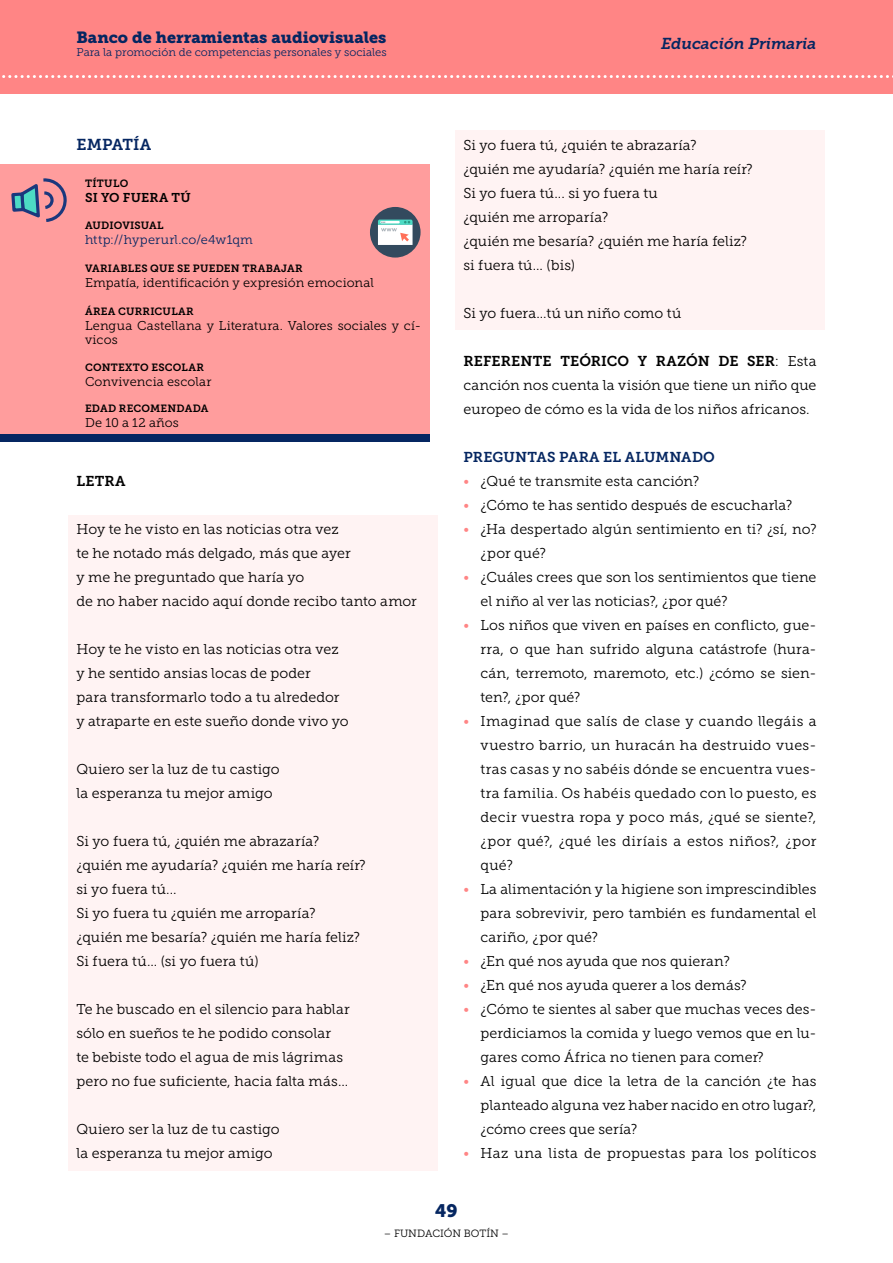
<style>
.page{position:relative;width:893px;height:1263px;background:#fff}
.page>*{position:absolute;margin:0;border:0;box-sizing:border-box;transform-origin:0 0}
.t1{font:18px "Museo Slab 900";color:#052661}
.t2{font:16.2px "Museo Slab 900";color:#052661}
.t3{font:italic 15.75px "Museo Slab 700";color:#052661}
.t4{font:15.75px "Museo Slab 700";letter-spacing:.005em;color:#052661}
.t5{font:14.25px/24px "Museo Slab 300";letter-spacing:.005em;color:#000}
.t6{font:14.25px "Museo Slab 300";letter-spacing:.03em;color:#000}
.t7{font:14.25px "Museo Slab 700";letter-spacing:.01em;color:#000}
.t8{font:14.25px "Museo Slab 700";letter-spacing:.01em;color:#052661}
.t9{font:12.75px/14.7px "Museo Slab 300";letter-spacing:.01em;color:#000}
.t10{font:12.75px "Museo Slab 300";letter-spacing:.01em;color:#052661}
.t11{font:12.75px "Museo Slab 700";letter-spacing:.015em;color:#000}
.t12{font:11.25px "Museo Slab 300";color:#052661}
.t13{font:10.5px "Museo Slab 700";letter-spacing:.02em;color:#000}
.t14{font:10.5px "Museo Slab 300";color:#000}
.s1{font-family:"Museo Slab 300"}
.s2{color:#ff8585}
</style>
<div class="page">
<div style="left:0;top:0;width:893px;height:94px;background:#ff8585"></div>
<svg style="left:2px;top:75px;width:891px;height:3px"></svg>
<div style="left:0;top:164px;width:429px;height:270px;background:#ff9d9d"></div>
<div style="left:0;top:434px;width:429px;height:8px;background:#052661"></div>
<div style="left:68px;top:515px;width:370px;height:31px;background:#fff3f3"></div>
<div style="left:68px;top:539px;width:370px;height:31px;background:#fff3f3"></div>
<div style="left:68px;top:563px;width:370px;height:31px;background:#fff3f3"></div>
<div style="left:68px;top:587px;width:370px;height:31px;background:#fff3f3"></div>
<div style="left:68px;top:611px;width:370px;height:31px;background:#fff3f3"></div>
<div style="left:68px;top:635px;width:370px;height:31px;background:#fff3f3"></div>
<div style="left:68px;top:659px;width:370px;height:31px;background:#fff3f3"></div>
<div style="left:68px;top:683px;width:370px;height:31px;background:#fff3f3"></div>
<div style="left:68px;top:707px;width:370px;height:31px;background:#fff3f3"></div>
<div style="left:68px;top:731px;width:370px;height:31px;background:#fff3f3"></div>
<div style="left:68px;top:755px;width:370px;height:31px;background:#fff3f3"></div>
<div style="left:68px;top:779px;width:370px;height:31px;background:#fff3f3"></div>
<div style="left:68px;top:803px;width:370px;height:31px;background:#fff3f3"></div>
<div style="left:68px;top:827px;width:370px;height:31px;background:#fff3f3"></div>
<div style="left:68px;top:851px;width:370px;height:31px;background:#fff3f3"></div>
<div style="left:68px;top:875px;width:370px;height:31px;background:#fff3f3"></div>
<div style="left:68px;top:899px;width:370px;height:31px;background:#fff3f3"></div>
<div style="left:68px;top:923px;width:370px;height:31px;background:#fff3f3"></div>
<div style="left:68px;top:947px;width:370px;height:31px;background:#fff3f3"></div>
<div style="left:68px;top:971px;width:370px;height:31px;background:#fff3f3"></div>
<div style="left:68px;top:995px;width:370px;height:31px;background:#fff3f3"></div>
<div style="left:68px;top:1019px;width:370px;height:31px;background:#fff3f3"></div>
<div style="left:68px;top:1043px;width:370px;height:31px;background:#fff3f3"></div>
<div style="left:68px;top:1067px;width:370px;height:31px;background:#fff3f3"></div>
<div style="left:68px;top:1091px;width:370px;height:31px;background:#fff3f3"></div>
<div style="left:68px;top:1115px;width:370px;height:31px;background:#fff3f3"></div>
<div style="left:68px;top:1139px;width:370px;height:31px;background:#fff3f3"></div>
<div style="left:455px;top:131px;width:370px;height:31px;background:#fff3f3"></div>
<div style="left:455px;top:155px;width:370px;height:31px;background:#fff3f3"></div>
<div style="left:455px;top:179px;width:370px;height:31px;background:#fff3f3"></div>
<div style="left:455px;top:203px;width:370px;height:31px;background:#fff3f3"></div>
<div style="left:455px;top:227px;width:370px;height:31px;background:#fff3f3"></div>
<div style="left:455px;top:251px;width:370px;height:31px;background:#fff3f3"></div>
<div style="left:455px;top:275px;width:370px;height:31px;background:#fff3f3"></div>
<div style="left:455px;top:299px;width:370px;height:31px;background:#fff3f3"></div>
<div style="left:370px;top:207px;width:51px;height:51px;background:#334a5e;border-radius:50%"></div>
<svg style="left:378px;top:220px;width:35px;height:25px"></svg>
<svg style="left:11px;top:178px;width:56px;height:44px"></svg>
<p class="t2" style="left:77px;top:28px;width:311px">Banco de herramientas audiovisuales</p>
<p class="t12" style="left:77px;top:46px;width:312px">Para la promoción de competencias personales y sociales</p>
<p class="t4" style="left:77px;top:136px;width:76px">EMPATÍA</p>
<p class="t13" style="left:85px;top:177px;width:45px">TÍTULO</p>
<p class="t11" style="left:85px;top:190px;width:107px">SI YO FUERA TÚ</p>
<p class="t13" style="left:85px;top:220px;width:80px">AUDIOVISUAL</p>
<p class="t10" style="left:85px;top:232px;width:169px">http://hyperurl.co/e4w1qm</p>
<p class="t13" style="left:85px;top:262px;width:219px">VARIABLES QUE SE PUEDEN TRABAJAR</p>
<p class="t9" style="left:85px;top:275px;width:290px">Empatía, identificación y expresión emocional</p>
<p class="t13" style="left:85px;top:305px;width:110px">ÁREA CURRICULAR</p>
<p class="t9" style="left:85px;top:318px;width:337px">Lengua Castellana y Literatura. Valores sociales y cí&shy;vicos</p>
<p class="t13" style="left:85px;top:361px;width:120px">CONTEXTO ESCOLAR</p>
<p class="t9" style="left:85px;top:375px;width:128px">Convivencia escolar</p>
<p class="t13" style="left:85px;top:402px;width:125px">EDAD RECOMENDADA</p>
<p class="t9" style="left:85px;top:415px;width:95px">De 10 a 12 años</p>
<p class="t7" style="left:77px;top:473px;width:51px">LETRA</p>
<p class="t5" style="left:77px;top:517px;width:342px">Hoy te he visto en las noticias otra vez<br>te he notado más delgado, más que ayer<br>y me he preguntado que haría yo<br>de no haber nacido aquí donde recibo tanto amor</p>
<p class="t5" style="left:77px;top:637px;width:274px">Hoy te he visto en las noticias otra vez y he sentido ansias locas de poder<br>para transformarlo todo a tu alrededor y atraparte en este sueño donde vivo yo</p>
<p class="t5" style="left:77px;top:757px;width:205px">Quiero ser la luz de tu castigo la esperanza tu mejor amigo</p>
<p class="t5" style="left:77px;top:829px;width:290px">Si yo fuera tú, ¿quién me abrazaría? ¿quién me ayudaría? ¿quién me haría reír? si yo fuera tú...<br>Si yo fuera tu ¿quién me arroparía?<br>¿quién me besaría? ¿quién me haría feliz?<br>Si fuera tú... (si yo fuera tú)</p>
<p class="t5" style="left:77px;top:997px;width:275px">Te he buscado en el silencio para hablar sólo en sueños te he podido consolar<br>te bebiste todo el agua de mis lágrimas pero no fue suficiente, hacia falta más...</p>
<p class="t5" style="left:77px;top:1117px;width:205px">Quiero ser la luz de tu castigo la esperanza tu mejor amigo</p>
<p class="t3" style="left:661px;top:34px;width:157px">Educación Primaria</p>
<p class="t5" style="left:463px;top:133px;width:290px">Si yo fuera tú, ¿quién te abrazaría?<br>¿quién me ayudaría? ¿quién me haría reír?<br>Si yo fuera tú... si yo fuera tu<br>¿quién me arroparía?<br>¿quién me besaría? ¿quién me haría feliz? si fuera tú... (bis)</p>
<p class="t5" style="left:463px;top:301px;width:219px">Si yo fuera...tú un niño como tú</p>
<p class="t7" style="left:463px;top:353px;width:354px">REFERENTE TEÓRICO Y RAZÓN DE SER<span class="s1">: Esta</span></p>
<p class="t5" style="left:463px;top:373px;width:354px">canción nos cuenta la visión que tiene un niño que europeo de cómo es la vida de los niños africanos.</p>
<p class="t8" style="left:463px;top:449px;width:253px">PREGUNTAS PARA EL ALUMNADO</p>
<p class="t5" style="left:463px;top:469px;width:237px"><span class="s2">•</span> ¿Qué te transmite esta canción?</p>
<p class="t5" style="left:463px;top:493px;width:330px"><span class="s2">•</span> ¿Cómo te has sentido después de escucharla?</p>
<p class="t5" style="left:480px;top:517px;width:337px;text-indent:-17px"><span class="s2">•</span> ¿Ha despertado algún sentimiento en ti? ¿sí, no? ¿por qué?</p>
<p class="t5" style="left:480px;top:565px;width:337px;text-indent:-17px"><span class="s2">•</span> ¿Cuáles crees que son los sentimientos que tiene el niño al ver las noticias?, ¿por qué?</p>
<p class="t5" style="left:480px;top:613px;width:337px;text-align:justify;text-indent:-17px"><span class="s2">•</span> Los niños que viven en países en conflicto, gue&shy;rra, o que han sufrido alguna catástrofe (hura&shy;cán, terremoto, maremoto, etc.) ¿cómo se sien&shy;ten?, ¿por qué?</p>
<p class="t5" style="left:480px;top:709px;width:337px;text-align:justify;text-indent:-17px"><span class="s2">•</span> Imaginad que salís de clase y cuando llegáis a vuestro barrio, un huracán ha destruido vues&shy;tras casas y no sabéis dónde se encuentra vues&shy;tra familia. Os habéis quedado con lo puesto, es decir vuestra ropa y poco más, ¿qué se siente?, ¿por qué?, ¿qué les diríais a estos niños?, ¿por qué?</p>
<p class="t5" style="left:480px;top:877px;width:337px;text-align:justify;text-indent:-17px"><span class="s2">•</span> La alimentación y la higiene son imprescindibles para sobrevivir, pero también es fundamental el cariño, ¿por qué?</p>
<p class="t5" style="left:463px;top:949px;width:268px"><span class="s2">•</span> ¿En qué nos ayuda que nos quieran?</p>
<p class="t5" style="left:463px;top:973px;width:285px"><span class="s2">•</span> ¿En qué nos ayuda querer a los demás?</p>
<p class="t5" style="left:480px;top:997px;width:337px;text-align:justify;text-indent:-17px"><span class="s2">•</span> ¿Cómo te sientes al saber que muchas veces des&shy;perdiciamos la comida y luego vemos que en lu&shy;gares como África no tienen para comer?</p>
<p class="t5" style="left:480px;top:1069px;width:337px;text-align:justify;text-indent:-17px"><span class="s2">•</span> Al igual que dice la letra de la canción ¿te has planteado alguna vez haber nacido en otro lugar?, ¿cómo crees que sería?</p>
<p class="t6" style="left:463px;top:1145px;width:354px"><span class="s2">•</span> Haz una lista de propuestas para los políticos</p>
<p class="t1" style="left:435px;top:1201px;width:24px">49</p>
<p class="t14" style="left:384px;top:1227px;width:127px">– FUNDACIÓN BOTÍN –</p>
</div>
